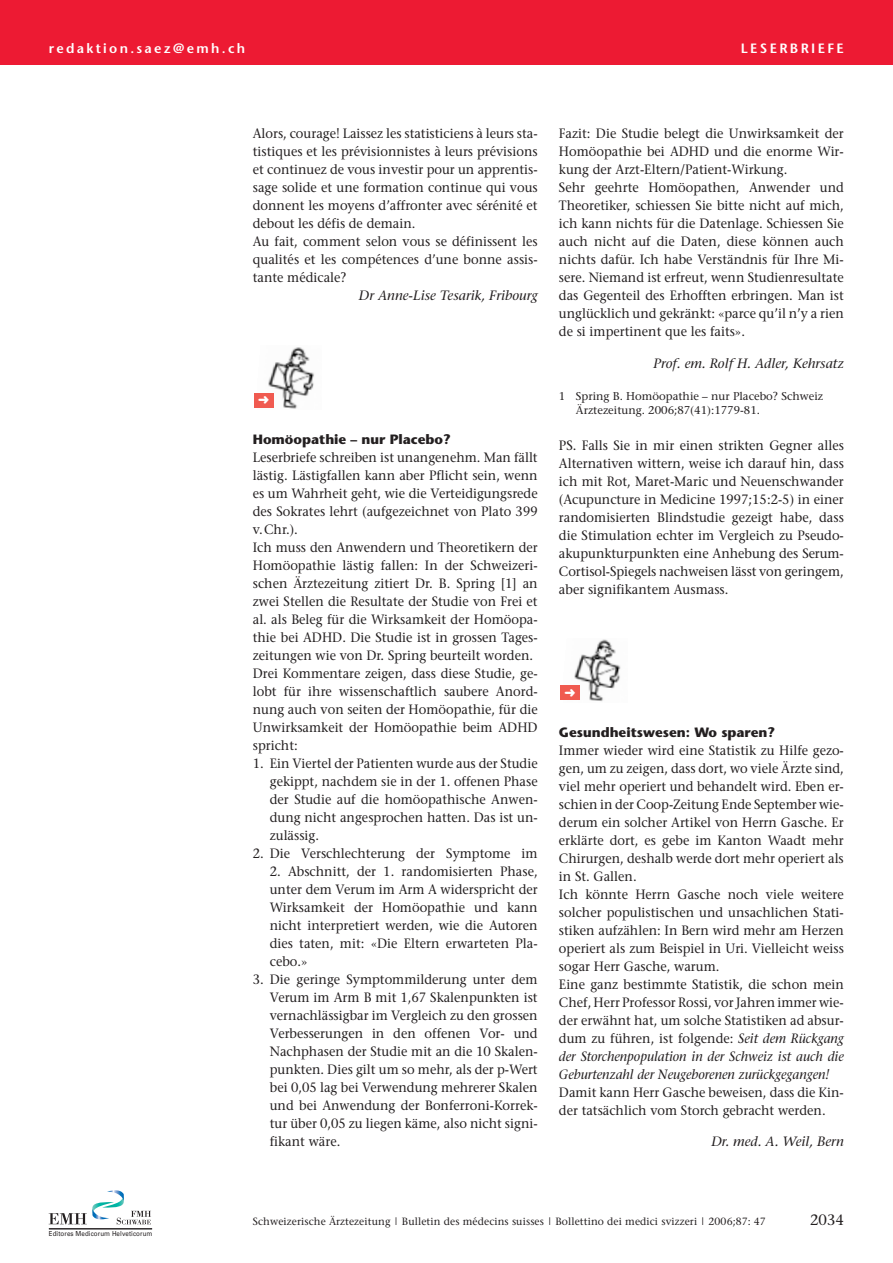
<style>
.page{position:relative;width:893px;height:1263px;background:#fff}
.page>*{position:absolute;margin:0;border:0;box-sizing:border-box;transform-origin:0 0}
.t1{font:15px "Stone Serif";color:#231f20}
.t2{font:13.5px/18px "Stone Serif";color:#231f20;scale:.95 1}
.t3{font:italic 13.5px "Stone Serif";color:#231f20}
.t4{font:700 13.5px "Stone Sans";color:#231f20}
.t5{font:600 13.5px "Stone Sans";letter-spacing:.17em;color:#fff}
.t6{font:11.25px/14.2px "Stone Serif";color:#231f20}
.t7{font:10.5px "Stone Serif";letter-spacing:.01em;color:#231f20}
.t8{font:6.9px "Univers";letter-spacing:.015em;color:#231f20;scale:.9 1}
.s1{font-style:italic}
</style>
<div class="page">
<img style="left:268px;top:347px;width:46px;height:62px">
<div style="left:254px;top:393px;width:19px;height:15px;background:#f05a50"></div>
<img style="left:574px;top:639px;width:47px;height:63px">
<div style="left:560px;top:685px;width:20px;height:15px;background:#f05a50"></div>
<svg style="left:49px;top:1190px;width:102px;height:34px"></svg>
<hr style="left:49px;top:1228px;width:103px;height:1px;background:#231f20">
<div style="left:0;top:0;width:893px;height:64px;background:#ed1a33"></div>
<p class="t5" style="left:49px;top:42px;width:198px">redaktion.saez@emh.ch</p>
<p class="t5" style="left:741px;top:42px;width:104px">LESERBRIEFE</p>
<p class="t2" style="left:253px;top:126px;width:301px">Alors, courage! Laissez les statisticiens à leurs sta&shy;tistiques et les prévisionnistes à leurs prévisions et continuez de vous investir pour un apprentis&shy;sage solide et une formation continue qui vous donnent les moyens d’affronter avec sérénité et debout les défis de demain.<br>Au fait, comment selon vous se définissent les qualités et les compétences d’une bonne assis&shy;tante médicale?</p>
<p class="t3" style="left:359px;top:290px;width:180px">Dr Anne-Lise Tesarik, Fribourg</p>
<p class="t4" style="left:253px;top:434px;width:199px">Homöopathie – nur Placebo?</p>
<p class="t2" style="left:253px;top:450px;width:301px">Leserbriefe schreiben ist unangenehm. Man fällt lästig. Lästigfallen kann aber Pflicht sein, wenn es um Wahrheit geht, wie die Verteidigungsrede des Sokrates lehrt (aufgezeichnet von Plato 399 v.Chr.).<br>Ich muss den Anwendern und Theoretikern der Homöopathie lästig fallen: In der Schweizeri&shy;schen Ärztezeitung zitiert Dr. B. Spring [1] an zwei Stellen die Resultate der Studie von Frei et al. als Beleg für die Wirksamkeit der Homöopa&shy;thie bei ADHD. Die Studie ist in grossen Tages&shy;zeitungen wie von Dr. Spring beurteilt worden.<br>Drei Kommentare zeigen, dass diese Studie, ge&shy;lobt für ihre wissenschaftlich saubere Anord&shy;nung auch von seiten der Homöopathie, für die Unwirksamkeit der Homöopathie beim ADHD spricht:</p>
<p class="t2" style="left:270px;top:756px;width:283px;text-align:justify;text-indent:-17px">1. Ein Viertel der Patienten wurde aus der Studie gekippt, nachdem sie in der 1. offenen Phase der Studie auf die homöopathische Anwen&shy;dung nicht angesprochen hatten. Das ist un&shy;zulässig.</p>
<p class="t2" style="left:253px;top:846px;width:301px">2. Die Verschlechterung der Symptome im</p>
<p class="t2" style="left:270px;top:864px;width:283px;text-align:justify">2. Abschnitt, der 1. randomisierten Phase, unter dem Verum im Arm A widerspricht der Wirksamkeit der Homöopathie und kann nicht interpretiert werden, wie die Autoren dies taten, mit: «Die Eltern erwarteten Pla&shy;cebo.»</p>
<p class="t2" style="left:270px;top:972px;width:284px;text-align:justify;text-indent:-17px">3. Die geringe Symptommilderung unter dem Verum im Arm B mit 1,67 Skalenpunkten ist vernachlässigbar im Vergleich zu den grossen Verbesserungen in den offenen Vor- und Nachphasen der Studie mit an die 10 Skalen&shy;punkten. Dies gilt um so mehr, als der p-Wert bei 0,05 lag bei Verwendung mehrerer Skalen und bei Anwendung der Bonferroni-Korrek&shy;tur über 0,05 zu liegen käme, also nicht signi&shy;fikant wäre.</p>
<p class="t2" style="left:559px;top:126px;width:301px">Fazit: Die Studie belegt die Unwirksamkeit der Homöopathie bei ADHD und die enorme Wir&shy;kung der Arzt-Eltern/Patient-Wirkung.<br>Sehr geehrte Homöopathen, Anwender und Theoretiker, schiessen Sie bitte nicht auf mich, ich kann nichts für die Datenlage. Schiessen Sie auch nicht auf die Daten, diese können auch nichts dafür. Ich habe Verständnis für Ihre Mi&shy;sere. Niemand ist erfreut, wenn Studienresultate das Gegenteil des Erhofften erbringen. Man ist unglücklich und gekränkt: «parce qu’il n’y a rien de si impertinent que les faits».</p>
<p class="t3" style="left:653px;top:358px;width:192px">Prof. em. Rolf H. Adler, Kehrsatz</p>
<p class="t6" style="left:576px;top:390px;width:249px;text-indent:-17px">1 Spring B. Homöopathie – nur Placebo? Schweiz<br>Ärztezeitung. 2006;87(41):1779-81.</p>
<p class="t2" style="left:559px;top:438px;width:301px;text-align:justify">PS. Falls Sie in mir einen strikten Gegner alles Alternativen wittern, weise ich darauf hin, dass ich mit Rot, Maret-Maric und Neuenschwander (Acupuncture in Medicine 1997;15:2-5) in einer randomisierten Blindstudie gezeigt habe, dass die Stimulation echter im Vergleich zu Pseudo&shy;akupunkturpunkten eine Anhebung des Serum-Cortisol-Spiegels nachweisen lässt von geringem, aber signifikantem Ausmass.</p>
<p class="t4" style="left:559px;top:727px;width:218px">Gesundheitswesen: Wo sparen?</p>
<p class="t2" style="left:559px;top:742px;width:301px">Immer wieder wird eine Statistik zu Hilfe gezo&shy;gen, um zu zeigen, dass dort, wo viele Ärzte sind, viel mehr operiert und behandelt wird. Eben er&shy;schien in der Coop-Zeitung Ende September wie&shy;derum ein solcher Artikel von Herrn Gasche. Er erklärte dort, es gebe im Kanton Waadt mehr Chirurgen, deshalb werde dort mehr operiert als in St. Gallen.<br>Ich könnte Herrn Gasche noch viele weitere solcher populistischen und unsachlichen Stati&shy;stiken aufzählen: In Bern wird mehr am Herzen operiert als zum Beispiel in Uri. Vielleicht weiss sogar Herr Gasche, warum.<br>Eine ganz bestimmte Statistik, die schon mein Chef, Herr Professor Rossi, vor Jahren immer wie&shy;der erwähnt hat, um solche Statistiken ad absur&shy;dum zu führen, ist folgende: <span class="s1">Seit dem Rückgang der Storchenpopulation in der Schweiz ist auch die Geburtenzahl der Neugeborenen zurückgegangen!</span></p>
<p class="t2" style="left:559px;top:1084px;width:301px">Damit kann Herr Gasche beweisen, dass die Kin&shy;der tatsächlich vom Storch gebracht werden.</p>
<p class="t3" style="left:711px;top:1136px;width:134px">Dr. med. A. Weil, Bern</p>
<p class="t8" style="left:49px;top:1229px;width:117px">Editores Medicorum Helveticorum</p>
<p class="t7" style="left:253px;top:1217px;width:515px">Schweizerische Ärztezeitung | Bulletin des médecins suisses | Bollettino dei medici svizzeri | 2006;87: 47</p>
<p class="t1" style="left:810px;top:1213px;width:35px">2034</p>
</div>
